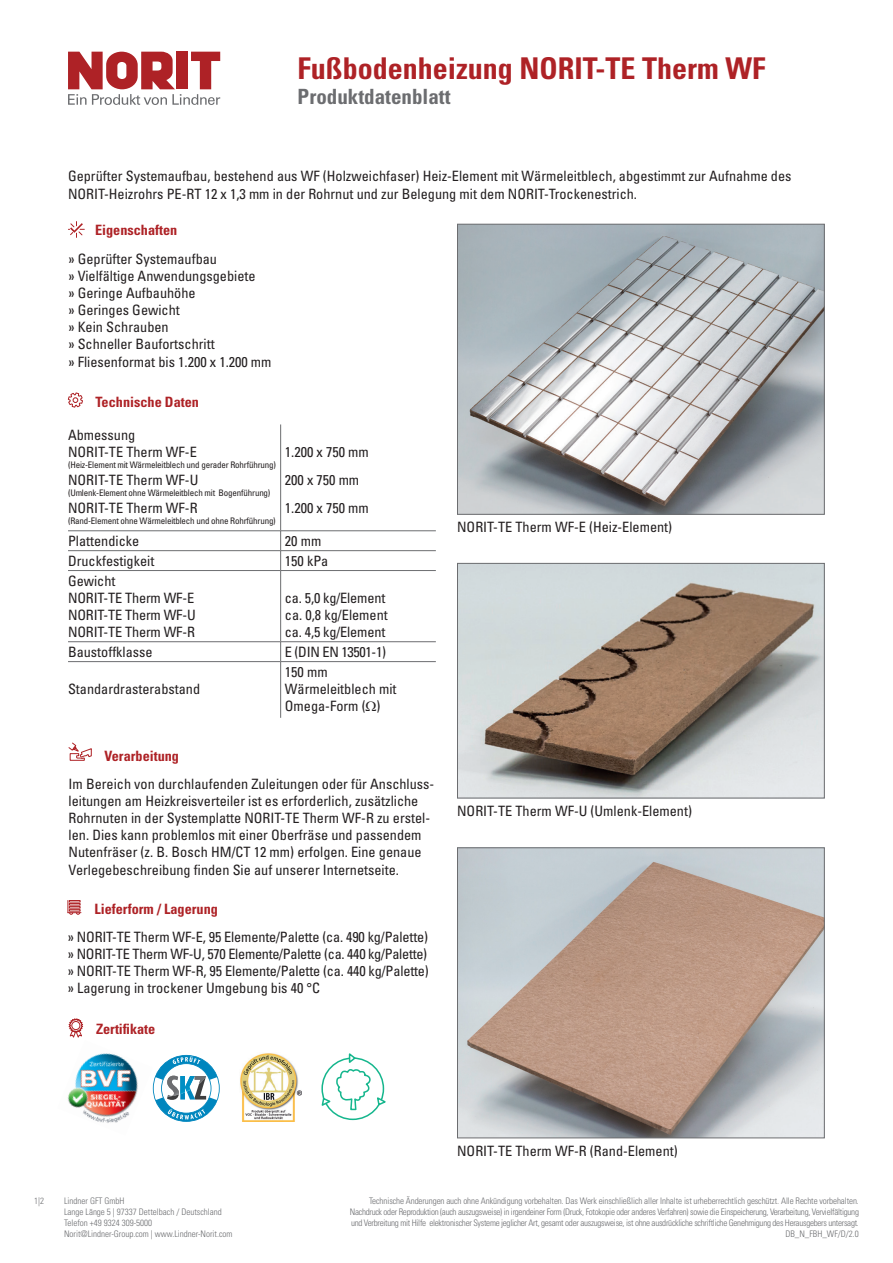
<style>
.page{position:relative;width:893px;height:1263px;background:#fff}
.page>*{position:absolute;margin:0;border:0;box-sizing:border-box;transform-origin:0 0}
.t1{font:700 condensed 30px "Univers LT";color:#ae2226}
.t2{font:700 condensed 21px "Univers LT";color:#6c6d70}
.t3{font:condensed 14.25px/17.1px "Univers LT";color:#231f20}
.t4{font:700 condensed 14.25px "Univers LT";color:#ae2226}
.t5{font:condensed 14.25px "Univers LT";letter-spacing:-.02em;color:#231f20}
.t6{font:300 condensed 9px/10.8px "Univers LT";letter-spacing:-.03em;color:#6c6d70;text-align:right}
.t7{font:condensed 9px "Univers LT";letter-spacing:-.02em;color:#231f20}
.t8{font:300 condensed 9px/10.8px "Univers LT";color:#6c6d70}
</style>
<div class="page">
<svg style="left:68px;top:52px;width:152px;height:53px"></svg>
<svg style="left:68px;top:742px;width:24px;height:19px"></svg>
<svg style="left:68px;top:900px;width:13px;height:15px"></svg>
<svg style="left:153px;top:1055px;width:67px;height:67px"></svg>
<img style="left:167px;top:1076px;width:12px;height:21px">
<img style="left:180px;top:1076px;width:15px;height:18px">
<img style="left:67px;top:1053px;width:86px;height:70px">
<svg style="left:68px;top:1018px;width:15px;height:20px"></svg>
<hr style="left:280px;top:424px;width:1px;height:107px;background:#6c6d70">
<svg style="left:280px;top:531px;width:1px;height:39px"></svg>
<hr style="left:68px;top:570px;width:213px;height:1px;background:#6c6d70">
<hr style="left:280px;top:571px;width:1px;height:70px;background:#6c6d70">
<svg style="left:280px;top:642px;width:1px;height:19px"></svg>
<hr style="left:280px;top:662px;width:1px;height:56px;background:#6c6d70">
<hr style="left:281px;top:570px;width:155px;height:1px;background:#6c6d70">
<hr style="left:68px;top:641px;width:213px;height:1px;background:#6c6d70">
<hr style="left:281px;top:641px;width:155px;height:1px;background:#6c6d70">
<hr style="left:68px;top:661px;width:213px;height:1px;background:#6c6d70">
<hr style="left:281px;top:661px;width:155px;height:1px;background:#6c6d70">
<hr style="left:68px;top:530px;width:213px;height:1px;background:#6c6d70">
<hr style="left:281px;top:530px;width:155px;height:1px;background:#6c6d70">
<hr style="left:68px;top:550px;width:213px;height:1px;background:#6c6d70">
<hr style="left:281px;top:550px;width:155px;height:1px;background:#6c6d70">
<svg style="left:67px;top:392px;width:16px;height:16px"></svg>
<svg style="left:68px;top:221px;width:17px;height:17px"></svg>
<img style="left:240px;top:1053px;width:61px;height:69px">
<img style="left:459px;top:226px;width:364px;height:287px">
<div style="left:457px;top:224px;width:368px;height:291px;border:1px solid #6c6d70"></div>
<img style="left:459px;top:565px;width:364px;height:231px">
<div style="left:457px;top:563px;width:368px;height:235px;border:1px solid #6c6d70"></div>
<img style="left:459px;top:849px;width:364px;height:287px">
<div style="left:457px;top:847px;width:368px;height:291px;border:1px solid #6c6d70"></div>
<div style="left:321px;top:1057px;width:63px;height:63px;border:2px solid #15b68d;border-radius:50%"></div>
<svg style="left:376px;top:1096px;width:10px;height:11px"></svg>
<svg style="left:321px;top:1053px;width:49px;height:58px"></svg>
<h1 class="t1" style="left:298px;top:50px;width:469px">Fußbodenheizung NORIT-TE Therm WF</h1>
<h2 class="t2" style="left:298px;top:84px;width:154px">Produktdatenblatt</h2>
<p class="t3" style="left:68px;top:168px;width:725px">Geprüfter Systemaufbau, bestehend aus WF (Holzweichfaser) Heiz-Element mit Wärmeleitblech, abgestimmt zur Aufnahme des<br>NORIT-Heizrohrs PE-RT 12 x 1,3 mm in der Rohrnut und zur Belegung mit dem NORIT-Trockenestrich.</p>
<p class="t4" style="left:95px;top:221px;width:84px">Eigenschaften</p>
<p class="t3" style="left:68px;top:250px;width:205px">» Geprüfter Systemaufbau<br>» Vielfältige Anwendungsgebiete<br>» Geringe Aufbauhöhe<br>» Geringes Gewicht<br>» Kein Schrauben<br>» Schneller Baufortschritt<br>» Fliesenformat bis 1.200 x 1.200 mm</p>
<p class="t4" style="left:96px;top:394px;width:105px">Technische Daten</p>
<p class="t3" style="left:68px;top:426px;width:130px">Abmessung<br>NORIT-TE Therm WF-E</p>
<p class="t7" style="left:68px;top:459px;width:209px">(Heiz-Element mit Wärmeleitblech und gerader Rohrführung)</p>
<p class="t3" style="left:68px;top:471px;width:132px">NORIT-TE Therm WF-U</p>
<p class="t7" style="left:68px;top:487px;width:204px">(Umlenk-Element ohne Wärmeleitblech mit Bogenführung)</p>
<p class="t3" style="left:68px;top:499px;width:131px">NORIT-TE Therm WF-R</p>
<p class="t7" style="left:68px;top:515px;width:209px">(Rand-Element ohne Wärmeleitblech und ohne Rohrführung)</p>
<p class="t3" style="left:285px;top:438px;width:85px;line-height:27.9px">1.200 x 750 mm<br>200 x 750 mm<br>1.200 x 750 mm</p>
<p class="t3" style="left:68px;top:533px;width:73px">Plattendicke</p>
<p class="t3" style="left:285px;top:533px;width:38px">20 mm</p>
<p class="t3" style="left:68px;top:552px;width:88px">Druckfestigkeit</p>
<p class="t3" style="left:285px;top:552px;width:45px">150 kPa</p>
<p class="t3" style="left:68px;top:572px;width:129px">Gewicht<br>NORIT-TE Therm WF-E<br>NORIT-TE Therm WF-U<br>NORIT-TE Therm WF-R</p>
<p class="t3" style="left:285px;top:589px;width:104px">ca. 5,0 kg/Element ca. 0,8 kg/Element ca. 4,5 kg/Element</p>
<p class="t3" style="left:68px;top:643px;width:86px">Baustoffklasse</p>
<p class="t5" style="left:285px;top:643px;width:103px">E (DIN EN 13501-1)</p>
<p class="t3" style="left:68px;top:680px;width:134px">Standardrasterabstand</p>
<p class="t3" style="left:285px;top:663px;width:113px">150 mm<br>Wärmeleitblech mit<br>Omega-Form ( )</p>
<p class="t4" style="left:104px;top:747px;width:76px">Verarbeitung</p>
<p class="t3" style="left:69px;top:775px;width:367px">Im Bereich von durchlaufenden Zuleitungen oder für Anschluss&shy;leitungen am Heizkreisverteiler ist es erforderlich, zusätzliche Rohrnuten in der Systemplatte NORIT-TE Therm WF-R zu erstel&shy;len. Dies kann problemlos mit einer Oberfräse und passendem Nutenfräser (z. B. Bosch HM/CT 12 mm) erfolgen. Eine genaue Verlegebeschreibung finden Sie auf unserer Internetseite.</p>
<p class="t4" style="left:94px;top:900px;width:125px">Lieferform / Lagerung</p>
<p class="t3" style="left:68px;top:928px;width:363px">» NORIT-TE Therm WF-E, 95 Elemente/Palette (ca. 490 kg/Palette) » NORIT-TE Therm WF-U, 570 Elemente/Palette (ca. 440 kg/Palette) » NORIT-TE Therm WF-R, 95 Elemente/Palette (ca. 440 kg/Palette) » Lagerung in trockener Umgebung bis 40 °C</p>
<p class="t4" style="left:96px;top:1020px;width:61px">Zertifikate</p>
<p class="t3" style="left:457px;top:518px;width:217px">NORIT-TE Therm WF-E (Heiz-Element)</p>
<p class="t3" style="left:457px;top:802px;width:236px">NORIT-TE Therm WF-U (Umlenk-Element)</p>
<p class="t3" style="left:457px;top:1142px;width:222px">NORIT-TE Therm WF-R (Rand-Element)</p>
<p class="t6" style="left:34px;top:1196px;width:11px">1|2</p>
<p class="t8" style="left:64px;top:1196px;width:170px">Lindner GFT GmbH<br>Lange Länge 5 | 97337 Dettelbach / Deutschland Telefon +49 9324 309-5000<br>Norit@Lindner-Group.com | www.Lindner-Norit.com</p>
<p class="t6" style="left:350px;top:1196px;width:511px">Technische Änderungen auch ohne Ankündigung vorbehalten. Das Werk einschließlich aller Inhalte ist urheberrechtlich geschützt. Alle Rechte vorbehalten.<br>Nachdruck oder Reproduktion (auch auszugsweise) in irgendeiner Form (Druck, Fotokopie oder anderes Verfahren) sowie die Einspeicherung, Verarbeitung, Vervielfältigung und Verbreitung mit Hilfe elektronischer Systeme jeglicher Art, gesamt oder auszugsweise, ist ohne ausdrückliche schriftliche Genehmigung des Herausgebers untersagt.<br>DB_N_FBH_WF/D/2.0</p>
</div>
